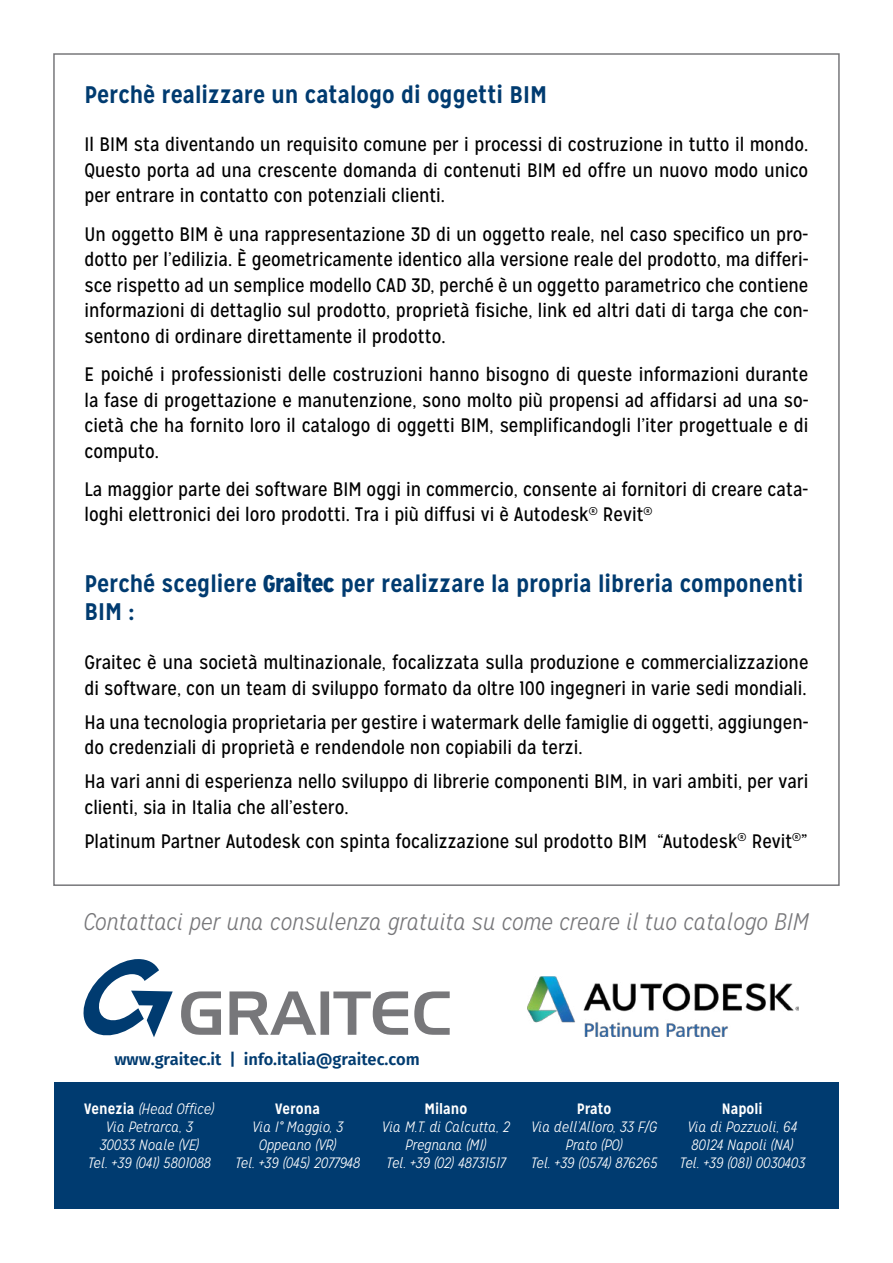
<style>
.page{position:relative;width:893px;height:1263px;background:#fff}
.page>*{position:absolute;margin:0;border:0;box-sizing:border-box;transform-origin:0 0}
.t1{font:700 24px/28.8px "Mission Gothic";color:#003b70}
.t2{font:italic 300 24px "Mission Gothic";color:#77777a}
.t3{font:19.5px/25.5px "Mission Gothic";color:#000}
.t4{font:600 16.5px "Fira Sans";color:#003b70}
.t5{font:italic 300 15px/18px "Mission Gothic";color:#fff;text-align:center}
.t6{font:700 15px "Mission Gothic";color:#fff}
.s1{font-weight:900}
.s2{font-weight:700;font-style:normal}
</style>
<div class="page">
<div style="left:54px;top:1082px;width:785px;height:127px;background:#003b70"></div>
<svg style="left:83px;top:959px;width:90px;height:78px"></svg>
<svg style="left:181px;top:991px;width:40px;height:44px"></svg>
<svg style="left:229px;top:991px;width:87px;height:44px"></svg>
<div style="left:320px;top:991px;width:9px;height:44px;background:#77777a"></div>
<svg style="left:333px;top:991px;width:75px;height:44px"></svg>
<svg style="left:414px;top:991px;width:36px;height:44px"></svg>
<img style="left:527px;top:976px;width:271px;height:61px">
<p class="t1" style="left:84px;top:80px;width:464px">Perchè realizzare un catalogo di oggetti BIM</p>
<p class="t3" style="left:84px;top:132px;width:725px;text-align:justify">Il BIM sta diventando un requisito comune per i processi di costruzione in tutto il mondo.<br>Questo porta ad una crescente domanda di contenuti BIM ed offre un nuovo modo unico per entrare in contatto con potenziali clienti.</p>
<p class="t3" style="left:84px;top:221px;width:725px;text-align:justify">Un oggetto BIM è una rappresentazione 3D di un oggetto reale, nel caso specifico un pro&shy;dotto per l’edilizia. È geometricamente identico alla versione reale del prodotto, ma differi&shy;sce rispetto ad un semplice modello CAD 3D, perché è un oggetto parametrico che contiene informazioni di dettaglio sul prodotto, proprietà fisiche, link ed altri dati di targa che con&shy;sentono di ordinare direttamente il prodotto.</p>
<p class="t3" style="left:84px;top:362px;width:725px;text-align:justify">E poiché i professionisti delle costruzioni hanno bisogno di queste informazioni durante la fase di progettazione e manutenzione, sono molto più propensi ad affidarsi ad una so&shy;cietà che ha fornito loro il catalogo di oggetti BIM, semplificandogli l’iter progettuale e di computo.</p>
<p class="t3" style="left:84px;top:476px;width:725px">La maggior parte dei software BIM oggi in commercio, consente ai fornitori di creare cata&shy;loghi elettronici dei loro prodotti. Tra i più diffusi vi è Autodesk<sup>®</sup> Revit<sup>®</sup></p>
<p class="t1" style="left:84px;top:569px;width:721px">Perché scegliere <span class="s1">Graitec</span> per realizzare la propria libreria componenti<br>BIM :</p>
<p class="t3" style="left:84px;top:650px;width:725px">Graitec è una società multinazionale, focalizzata sulla produzione e commercializzazione di software, con un team di sviluppo formato da oltre 100 ingegneri in varie sedi mondiali.</p>
<p class="t3" style="left:84px;top:709px;width:725px">Ha una tecnologia proprietaria per gestire i watermark delle famiglie di oggetti, aggiungen&shy;do credenziali di proprietà e rendendole non copiabili da terzi.</p>
<p class="t3" style="left:84px;top:769px;width:725px">Ha vari anni di esperienza nello sviluppo di librerie componenti BIM, in vari ambiti, per vari clienti, sia in Italia che all’estero.</p>
<p class="t3" style="left:84px;top:828px;width:724px">Platinum Partner Autodesk con spinta focalizzazione sul prodotto BIM “Autodesk<sup>®</sup> Revit<sup>®</sup>”</p>
<p class="t2" style="left:83px;top:908px;width:727px">Contattaci per una consulenza gratuita su come creare il tuo catalogo BIM</p>
<p class="t4" style="left:114px;top:1046px;width:307px">www.graitec.it | info.italia@graitec.com</p>
<p class="t5" style="left:84px;top:1100px;width:132px"><span class="s2">Venezia</span> (Head Office)<br>Via Petrarca, 3<br>30033 Noale (VE)<br>Tel. +39 (041) 5801088</p>
<p class="t6" style="left:275px;top:1099px;width:46px">Verona</p>
<p class="t5" style="left:235px;top:1118px;width:127px">Via I° Maggio, 3<br>Oppeano (VR)<br>Tel. +39 (045) 2077948</p>
<p class="t6" style="left:424px;top:1099px;width:44px">Milano</p>
<p class="t5" style="left:382px;top:1118px;width:129px">Via M.T. di Calcutta, 2<br>Pregnana (MI)<br>Tel. +39 (02) 48731517</p>
<p class="t6" style="left:577px;top:1099px;width:36px">Prato</p>
<p class="t5" style="left:531px;top:1118px;width:128px">Via dell’Alloro, 33 F/G<br>Prato (PO)<br>Tel. +39 (0574) 876265</p>
<p class="t6" style="left:722px;top:1099px;width:42px">Napoli</p>
<p class="t5" style="left:679px;top:1118px;width:127px">Via di Pozzuoli, 64<br>80124 Napoli (NA)<br>Tel. +39 (081) 0030403</p>
</div>
